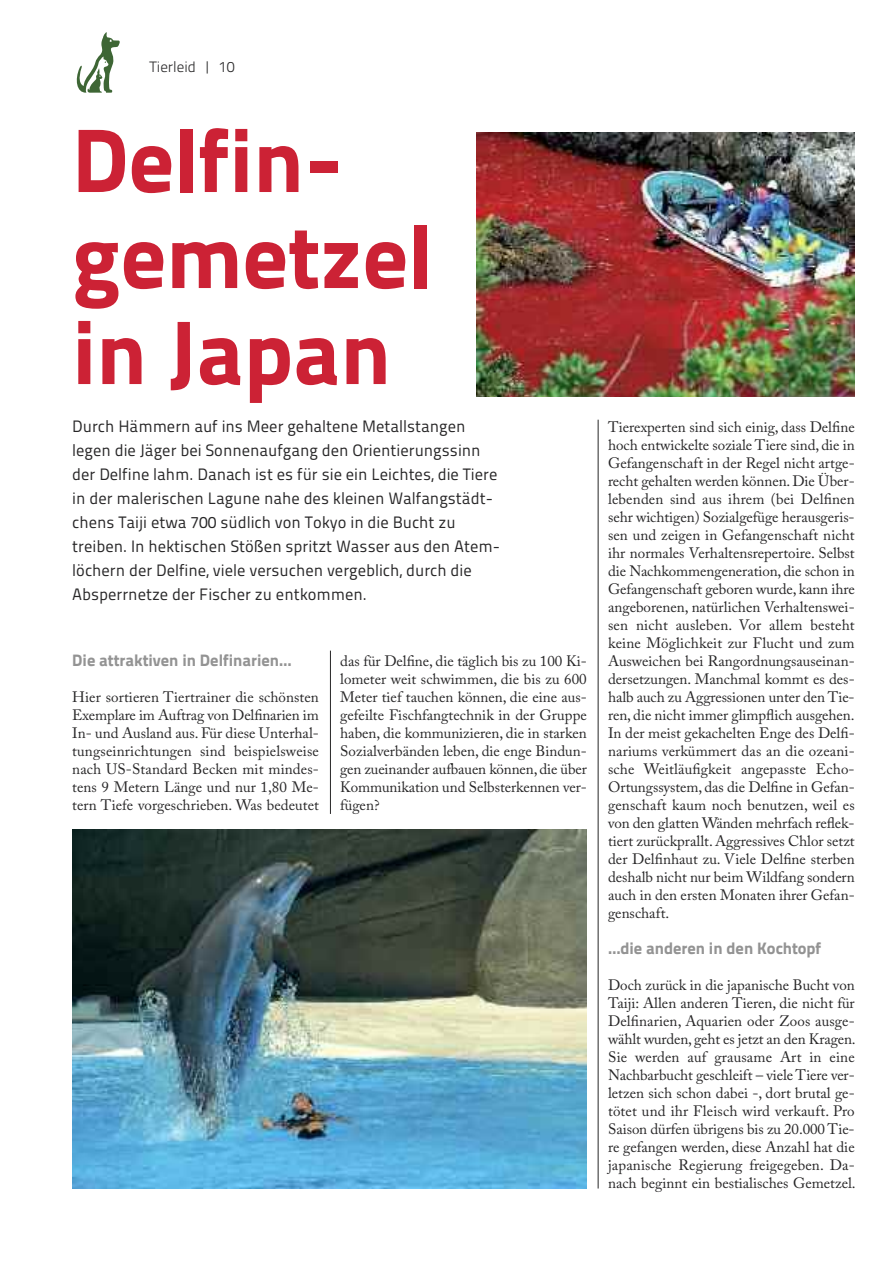
<style>
.page{position:relative;width:893px;height:1263px;background:#fff}
.page>*{position:absolute;margin:0;border:0;box-sizing:border-box;transform-origin:0 0}
.t1{font:90px/96px "Titillium Text 25 L 999 wt";color:#cc2235}
.t2{font:16.5px/24px "Titillium Maps 29 L 400 wt";color:#272627}
.t3{font:16.5px "Titillium Text 25 L 999 wt";color:#939393}
.t4{font:15px/18px "Adobe Caslon Pro";color:#272627;text-align:justify}
.t5{font:15px "Titillium Text 25 L 250 wt";color:#272627}
</style>
<div class="page">
<svg style="left:76px;top:32px;width:44px;height:61px"></svg>
<hr style="left:330px;top:651px;width:1px;height:163px;background:#272627">
<hr style="left:598px;top:420px;width:1px;height:768px;background:#272627">
<img style="left:476px;top:133px;width:379px;height:263px">
<img style="left:72px;top:829px;width:515px;height:359px">
<p class="t5" style="left:149px;top:61px;width:87px">Tierleid | 10</p>
<h1 class="t1" style="left:72px;top:122px;width:362px">Delfin&shy;gemetzel in Japan</h1>
<p class="t2" style="left:72px;top:416px;width:429px">Durch Hämmern auf ins Meer gehaltene Metallstangen legen die Jäger bei Sonnenaufgang den Orientierungssinn der Delfine lahm. Danach ist es für sie ein Leichtes, die Tiere in der malerischen Lagune nahe des kleinen Walfangstädt&shy;chens Taiji etwa 700 südlich von Tokyo in die Bucht zu treiben. In hektischen Stößen spritzt Wasser aus den Atem&shy;löchern der Delfine, viele versuchen vergeblich, durch die Absperrnetze der Fischer zu entkommen.</p>
<p class="t3" style="left:72px;top:654px;width:221px">Die attraktiven in Delfinarien…</p>
<p class="t4" style="left:72px;top:690px;width:248px">Hier sortieren Tiertrainer die schönsten Exemplare im Auftrag von Delfinarien im In- und Ausland aus. Für diese Unterhal&shy;tungseinrichtungen sind beispielsweise nach US-Standard Becken mit mindes&shy;tens 9 Metern Länge und nur 1,80 Me&shy;tern Tiefe vorgeschrieben. Was bedeutet</p>
<p class="t4" style="left:340px;top:654px;width:248px">das für Delfine, die täglich bis zu 100 Ki&shy;lometer weit schwimmen, die bis zu 600<br>Meter tief tauchen können, die eine aus&shy;gefeilte Fischfangtechnik in der Gruppe haben, die kommunizieren, die in starken Sozialverbänden leben, die enge Bindun&shy;gen zueinander aufbauen können, die über Kommunikation und Selbsterkennen ver&shy;fügen?</p>
<p class="t4" style="left:608px;top:420px;width:248px">Tierexperten sind sich einig, dass Delfine hoch entwickelte soziale Tiere sind, die in Gefangenschaft in der Regel nicht artge&shy;recht gehalten werden können. Die Über&shy;lebenden sind aus ihrem (bei Delfinen sehr wichtigen) Sozialgefüge herausgeris&shy;sen und zeigen in Gefangenschaft nicht ihr normales Verhaltensrepertoire. Selbst die Nachkommengeneration, die schon in Gefangenschaft geboren wurde, kann ihre angeborenen, natürlichen Verhaltenswei&shy;sen nicht ausleben. Vor allem besteht keine Möglichkeit zur Flucht und zum Ausweichen bei Rangordnungsauseinan&shy;dersetzungen. Manchmal kommt es des&shy;halb auch zu Aggressionen unter den Tie&shy;ren, die nicht immer glimpflich ausgehen.<br>In der meist gekachelten Enge des Delfi&shy;nariums verkümmert das an die ozeani&shy;sche Weitläufigkeit angepasste Echo-Ortungssystem, das die Delfine in Gefan&shy;genschaft kaum noch benutzen, weil es von den glatten Wänden mehrfach reflek&shy;tiert zurückprallt.Aggressives Chlor setzt der Delfinhaut zu. Viele Delfine sterben deshalb nicht nur beim Wildfang sondern auch in den ersten Monaten ihrer Gefan&shy;genschaft.</p>
<p class="t3" style="left:608px;top:942px;width:215px">…die anderen in den Kochtopf</p>
<p class="t4" style="left:608px;top:978px;width:249px">Doch zurück in die japanische Bucht von Taiji: Allen anderen Tieren, die nicht für Delfinarien, Aquarien oder Zoos ausge&shy;wählt wurden, geht es jetzt an den Kragen.<br>Sie werden auf grausame Art in eine Nachbarbucht geschleift – viele Tiere ver&shy;letzen sich schon dabei -, dort brutal ge&shy;tötet und ihr Fleisch wird verkauft. Pro Saison dürfen übrigens bis zu 20.000 Tie&shy;re gefangen werden, diese Anzahl hat die japanische Regierung freigegeben. Da&shy;nach beginnt ein bestialisches Gemetzel.</p>
</div>
